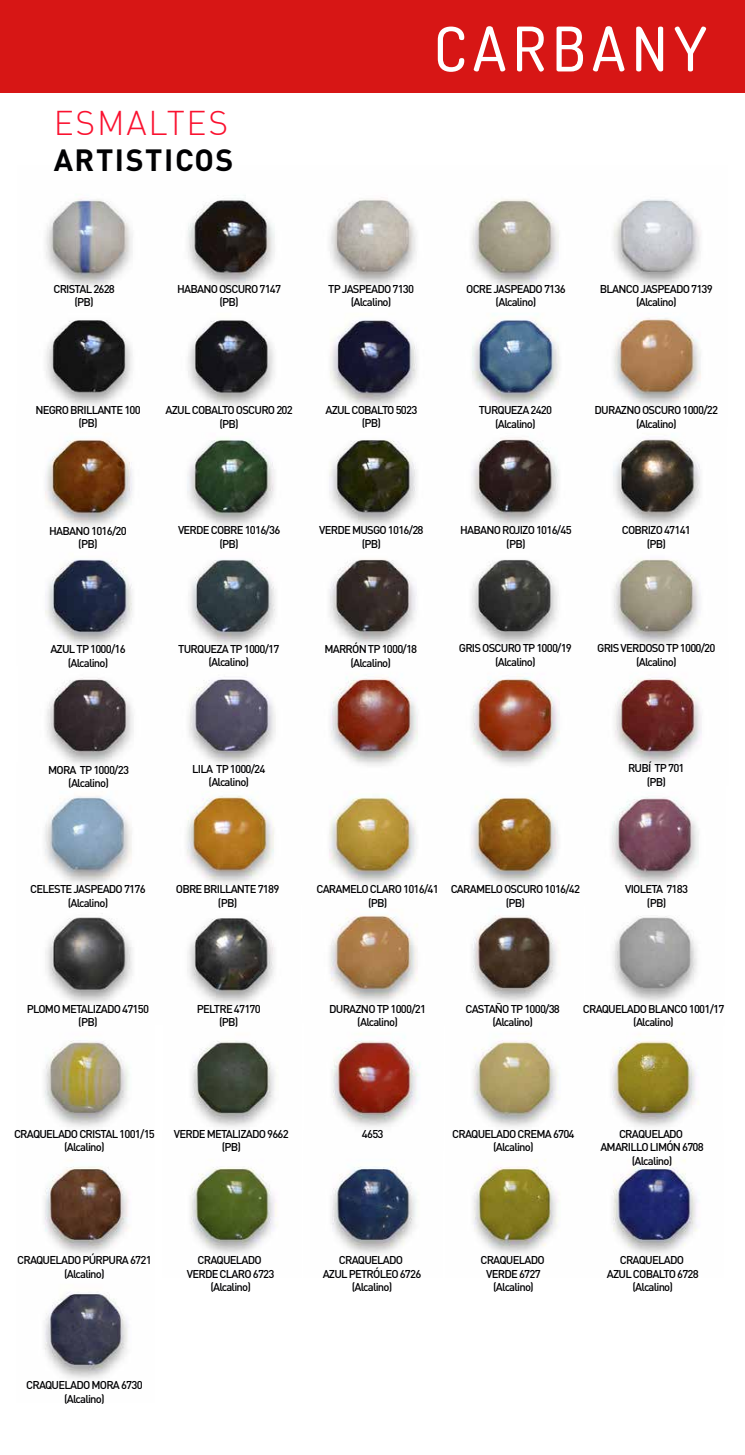
<style>
.page{position:relative;width:745px;height:1455px;background:#fff}
.page>*{position:absolute;margin:0;border:0;box-sizing:border-box;transform-origin:0 0}
.t1{font:300 33.62px "DIN Pro";letter-spacing:.05em;color:#fa112f}
.t2{font:700 30.38px "DIN Pro";letter-spacing:.05em;color:#010103}
.t3{font:500 11.25px/13.5px "DIN Pro";letter-spacing:-.07em;color:#010103;text-align:center}
</style>
<div class="page">
<img style="left:44px;top:1292px;width:84px;height:87px">
<img style="left:44px;top:1160px;width:85px;height:94px">
<img style="left:190px;top:1167px;width:88px;height:87px">
<img style="left:332px;top:1166px;width:85px;height:88px">
<img style="left:473px;top:1159px;width:224px;height:95px">
<img style="left:613px;top:916px;width:84px;height:86px">
<img style="left:44px;top:1040px;width:85px;height:87px">
<img style="left:191px;top:1041px;width:84px;height:86px">
<img style="left:473px;top:1040px;width:226px;height:87px">
<img style="left:332px;top:1033px;width:88px;height:94px">
<img style="left:472px;top:915px;width:85px;height:87px">
<div style="left:0;top:0;width:744px;height:93px;background:#d71615"></div>
<img style="left:45px;top:913px;width:230px;height:92px">
<img style="left:329px;top:915px;width:89px;height:88px">
<img style="left:44px;top:796px;width:655px;height:90px">
<img style="left:46px;top:676px;width:656px;height:90px">
<img style="left:45px;top:559px;width:655px;height:87px">
<img style="left:45px;top:438px;width:655px;height:89px">
<img style="left:46px;top:314px;width:655px;height:93px">
<img style="left:45px;top:198px;width:656px;height:90px">
<svg style="left:437px;top:27px;width:27px;height:45px"></svg>
<svg style="left:473px;top:26px;width:32px;height:45px"></svg>
<svg style="left:517px;top:27px;width:26px;height:45px"></svg>
<svg style="left:556px;top:27px;width:26px;height:44px"></svg>
<svg style="left:592px;top:26px;width:32px;height:45px"></svg>
<svg style="left:636px;top:27px;width:26px;height:44px"></svg>
<svg style="left:674px;top:27px;width:31px;height:44px"></svg>
<h1 class="t1" style="left:54px;top:101px;width:176px">ESMALTES</h1>
<h2 class="t2" style="left:54px;top:139px;width:181px">ARTISTICOS</h2>
<p class="t3" style="left:53px;top:281px;width:63px">CRISTAL 2628 (PB)</p>
<p class="t3" style="left:177px;top:281px;width:105px">HABANO OSCURO 7147 (PB)</p>
<p class="t3" style="left:328px;top:281px;width:87px">TP JASPEADO 7130 (Alcalino)</p>
<p class="t3" style="left:466px;top:281px;width:101px">OCRE JASPEADO 7136 (Alcalino)</p>
<p class="t3" style="left:599px;top:281px;width:114px">BLANCO JASPEADO 7139 (Alcalino)</p>
<p class="t3" style="left:35px;top:402px;width:107px">NEGRO BRILLANTE 100 (PB)</p>
<p class="t3" style="left:165px;top:403px;width:128px">AZUL COBALTO OSCURO 202 (PB)</p>
<p class="t3" style="left:325px;top:402px;width:93px">AZUL COBALTO 5023 (PB)</p>
<p class="t3" style="left:478px;top:403px;width:75px">TURQUEZA 2420 (Alcalino)</p>
<p class="t3" style="left:594px;top:403px;width:125px">DURAZNO OSCURO 1000/22 (Alcalino)</p>
<p class="t3" style="left:49px;top:523px;width:79px">HABANO 1016/20 (PB)</p>
<p class="t3" style="left:178px;top:522px;width:104px">VERDE COBRE 1016/36 (PB)</p>
<p class="t3" style="left:319px;top:523px;width:106px">VERDE MUSGO 1016/28 (PB)</p>
<p class="t3" style="left:460px;top:523px;width:113px">HABANO ROJIZO 1016/45 (PB)</p>
<p class="t3" style="left:621px;top:522px;width:71px">COBRIZO 47141 (PB)</p>
<p class="t3" style="left:50px;top:641px;width:77px">AZUL TP 1000/16 (Alcalino)</p>
<p class="t3" style="left:324px;top:641px;width:94px">MARRÓN TP 1000/18 (Alcalino)</p>
<p class="t3" style="left:178px;top:641px;width:103px">TURQUEZA TP 1000/17 (Alcalino)</p>
<p class="t3" style="left:458px;top:641px;width:115px">GRIS OSCURO TP 1000/19 (Alcalino)</p>
<p class="t3" style="left:596px;top:641px;width:120px">GRIS VERDOSO TP 1000/20 (Alcalino)</p>
<p class="t3" style="left:48px;top:762px;width:82px">MORA TP 1000/23 (Alcalino)</p>
<p class="t3" style="left:192px;top:761px;width:75px">LILA TP 1000/24 (Alcalino)</p>
<p class="t3" style="left:627px;top:761px;width:58px">RUBÍ TP 701 (PB)</p>
<p class="t3" style="left:30px;top:881px;width:117px">CELESTE JASPEADO 7176 (Alcalino)</p>
<p class="t3" style="left:176px;top:882px;width:105px">OBRE BRILLANTE 7189 (PB)</p>
<p class="t3" style="left:316px;top:881px;width:124px">CARAMELO CLARO 1016/41 (PB)</p>
<p class="t3" style="left:450px;top:881px;width:131px">CARAMELO OSCURO 1016/42 (PB)</p>
<p class="t3" style="left:624px;top:881px;width:64px">VIOLETA 7183 (PB)</p>
<p class="t3" style="left:27px;top:1001px;width:124px">PLOMO METALIZADO 47150 (PB)</p>
<p class="t3" style="left:197px;top:1001px;width:65px">PELTRE 47170 (PB)</p>
<p class="t3" style="left:329px;top:1001px;width:98px">DURAZNO TP 1000/21 (Alcalino)</p>
<p class="t3" style="left:465px;top:1001px;width:96px">CASTAÑO TP 1000/38 (Alcalino)</p>
<p class="t3" style="left:582px;top:1001px;width:143px">CRAQUELADO BLANCO 1001/17 (Alcalino)</p>
<p class="t3" style="left:14px;top:1126px;width:142px">CRAQUELADO CRISTAL 1001/15 (Alcalino)</p>
<p class="t3" style="left:174px;top:1126px;width:116px">VERDE METALIZADO 9662 (PB)</p>
<p class="t3" style="left:452px;top:1126px;width:124px">CRAQUELADO CREMA 6704 (Alcalino)</p>
<p class="t3" style="left:600px;top:1126px;width:105px">CRAQUELADO<br>AMARILLO LIMÓN 6708 (Alcalino)</p>
<p class="t3" style="left:361px;top:1126px;width:23px">4653</p>
<p class="t3" style="left:17px;top:1252px;width:136px">CRAQUELADO PÚRPURA 6721 (Alcalino)</p>
<p class="t3" style="left:187px;top:1252px;width:89px">CRAQUELADO<br>VERDE CLARO 6723 (Alcalino)</p>
<p class="t3" style="left:322px;top:1252px;width:100px">CRAQUELADO<br>AZUL PETRÓLEO 6726 (Alcalino)</p>
<p class="t3" style="left:480px;top:1252px;width:66px">CRAQUELADO<br>VERDE 6727 (Alcalino)</p>
<p class="t3" style="left:606px;top:1252px;width:93px">CRAQUELADO<br>AZUL COBALTO 6728 (Alcalino)</p>
<p class="t3" style="left:26px;top:1377px;width:118px">CRAQUELADO MORA 6730 (Alcalino)</p>
</div>
